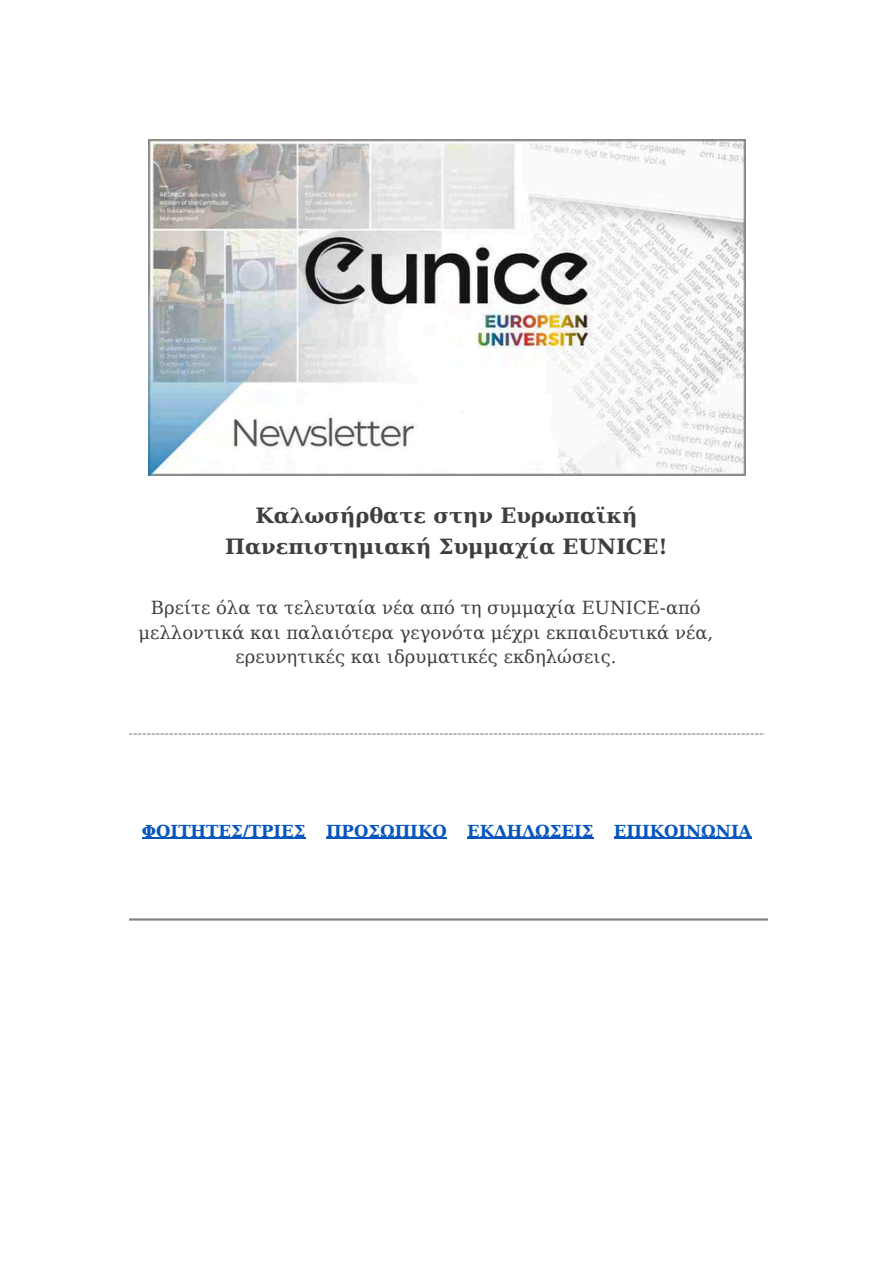
<style>
.page{position:relative;width:894px;height:1264px;background:#fff}
.page>*{position:absolute;margin:0;border:0;box-sizing:border-box;transform-origin:0 0}
.t1{font:700 21px/30.3px "DejaVu Serif";color:#3e3e3e;text-align:center}
.t2{font:18px/24.8px "DejaVu Serif";color:#3e3e3e;text-align:center}
.t3{font:700 16.5px "DejaVu Serif";color:#0756be}
</style>
<div class="page">
<svg style="left:129px;top:733px;width:634px;height:1px"></svg>
<hr style="left:129px;top:918px;width:638px;height:2px;background:#000">
<img style="left:148px;top:140px;width:597px;height:335px">
<hr style="left:142px;top:837px;width:163px;height:1px;background:#0756be">
<hr style="left:326px;top:837px;width:120px;height:1px;background:#0756be">
<hr style="left:467px;top:837px;width:126px;height:1px;background:#0756be">
<hr style="left:613px;top:837px;width:138px;height:1px;background:#0756be">
<p class="t1" style="left:225px;top:501px;width:444px">Καλωσήρθατε στην Ευρωπαϊκή<br>Πανεπιστημιακή Συμμαχία EUNICE!</p>
<h1 class="t2" style="left:138px;top:595px;width:576px">Βρείτε όλα τα τελευταία νέα από τη συμμαχία EUNICE-από μελλοντικά και παλαιότερα γεγονότα μέχρι εκπαιδευτικά νέα, ερευνητικές και ιδρυματικές εκδηλώσεις.</h1>
<p class="t3" style="left:142px;top:821px;width:453px">ΦΟΙΤΗΤΕΣ/ΤΡΙΕΣ ΠΡΟΣΩΠΙΚΟ ΕΚΔΗΛΩΣΕΙΣ</p>
<p class="t3" style="left:613px;top:821px;width:139px">ΕΠΙΚΟΙΝΩΝΙΑ</p>
</div>
